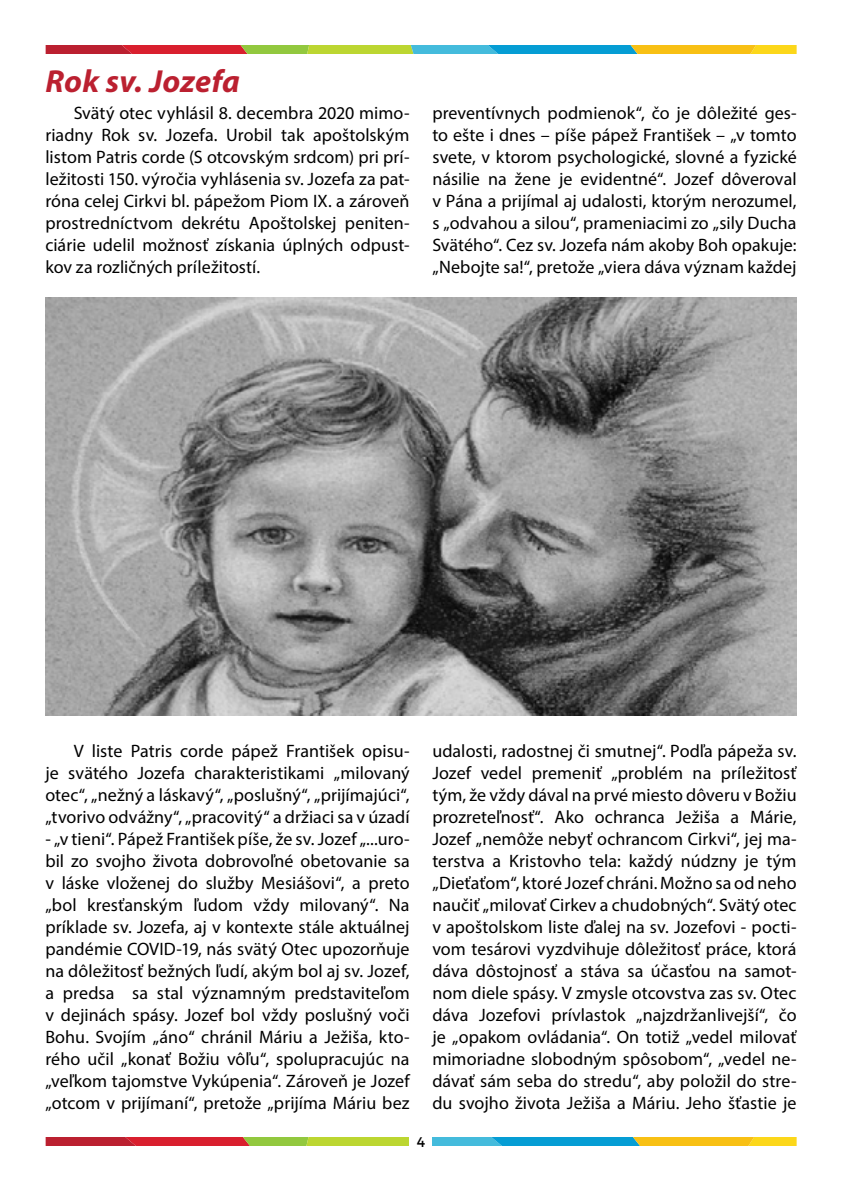
<style>
.page{position:relative;width:842px;height:1191px;background:#fff}
.page>*{position:absolute;margin:0;border:0;box-sizing:border-box;transform-origin:0 0}
.t1{font:italic 700 32px "Myriad Pro";letter-spacing:.01em;color:#bb2030}
.t2{font:18px/22px "Myriad Pro";letter-spacing:.005em;color:#000;text-align:justify}
.t3{font:14px "Montserrat";color:#000}
</style>
<div class="page">
<svg style="left:46px;top:1137px;width:751px;height:8px;background:#9d925a"></svg>
<div style="left:410px;top:1128px;width:22px;height:23px;background:#fff"></div>
<svg style="left:46px;top:45px;width:751px;height:9px;background:#9a935d"></svg>
<img style="left:45px;top:297px;width:752px;height:418px">
<h1 class="t1" style="left:45px;top:60px;width:196px">Rok sv. Jozefa</h1>
<p class="t2" style="left:45px;top:101px;width:366px;text-indent:28px">Svätý otec vyhlásil 8. decembra 2020 mimo&shy;riadny Rok sv. Jozefa. Urobil tak apoštolským listom Patris corde (S otcovským srdcom) pri prí&shy;ležitosti 150. výročia vyhlásenia sv. Jozefa za pat&shy;róna celej Cirkvi bl. pápežom Piom IX. a zároveň prostredníctvom dekrétu Apoštolskej peniten&shy;ciárie udelil možnosť získania úplných odpust&shy;kov za rozličných príležitostí.</p>
<p class="t2" style="left:432px;top:101px;width:366px">preventívnych podmienok“, čo je dôležité ges&shy;to ešte i dnes – píše pápež František – „v tomto svete, v ktorom psychologické, slovné a fyzické násilie na žene je evidentné“. Jozef dôveroval v Pána a prijímal aj udalosti, ktorým nerozumel, s „odvahou a silou“, prameniacimi zo „sily Ducha Svätého“. Cez sv. Jozefa nám akoby Boh opakuje: „Nebojte sa!“, pretože „viera dáva význam každej</p>
<p class="t2" style="left:45px;top:739px;width:366px;text-indent:28px">V liste Patris corde pápež František opisu&shy;je svätého Jozefa charakteristikami „milovaný otec“, „nežný a láskavý“, „poslušný“, „prijímajúci“, „tvorivo odvážny“, „pracovitý“ a držiaci sa v úzadí</p>
<p class="t2" style="left:45px;top:827px;width:366px">- „v tieni“. Pápež František píše, že sv. Jozef „...uro&shy;bil zo svojho života dobrovoľné obetovanie sa v láske vloženej do služby Mesiášovi“, a preto „bol kresťanským ľudom vždy milovaný“. Na príklade sv. Jozefa, aj v kontexte stále aktuálnej pandémie COVID-19, nás svätý Otec upozorňuje na dôležitosť bežných ľudí, akým bol aj sv. Jozef, a predsa sa stal významným predstaviteľom v dejinách spásy. Jozef bol vždy poslušný voči Bohu. Svojím „áno“ chránil Máriu a Ježiša, kto&shy;rého učil „konať Božiu vôľu“, spolupracujúc na „veľkom tajomstve Vykúpenia“. Zároveň je Jozef „otcom v prijímaní“, pretože „prijíma Máriu bez</p>
<p class="t2" style="left:432px;top:739px;width:366px">udalosti, radostnej či smutnej“. Podľa pápeža sv.<br>Jozef vedel premeniť „problém na príležitosť tým, že vždy dával na prvé miesto dôveru v Božiu prozreteľnosť“. Ako ochranca Ježiša a Márie, Jozef „nemôže nebyť ochrancom Cirkvi“, jej ma&shy;terstva a Kristovho tela: každý núdzny je tým „Dieťaťom“, ktoré Jozef chráni. Možno sa od neho naučiť „milovať Cirkev a chudobných“. Svätý otec v apoštolskom liste ďalej na sv. Jozefovi - pocti&shy;vom tesárovi vyzdvihuje dôležitosť práce, ktorá dáva dôstojnosť a stáva sa účasťou na samot&shy;nom diele spásy. V zmysle otcovstva zas sv. Otec dáva Jozefovi prívlastok „najzdržanlivejší“, čo je „opakom ovládania“. On totiž „vedel milovať mimoriadne slobodným spôsobom“, „vedel ne&shy;dávať sám seba do stredu“, aby položil do stre&shy;du svojho života Ježiša a Máriu. Jeho šťastie je</p>
<p class="t3" style="left:417px;top:1133px;width:10px">4</p>
</div>
